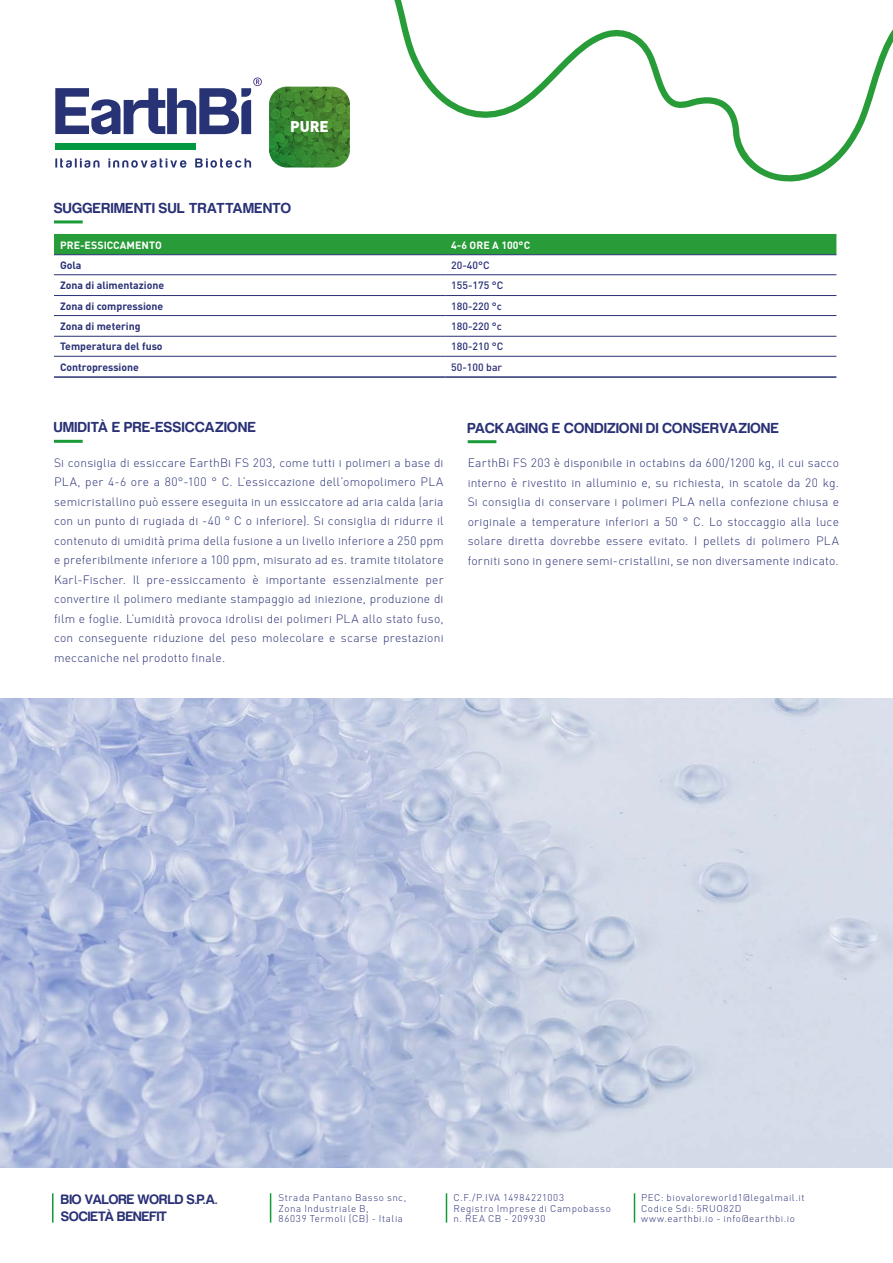
<style>
.page{position:relative;width:893px;height:1263px;background:#fff}
.page>*{position:absolute;margin:0;border:0;box-sizing:border-box;transform-origin:0 0}
.t1{font:900 15.15px "DIN Pro";color:#fffffe}
.t2{font:700 15px "Harabara";letter-spacing:.045em;color:#2a3176}
.t3{font:700 14.1px/17px "Harabara";letter-spacing:.015em;color:#2a3176}
.t4{font:300 12px/19.5px "DIN Pro";letter-spacing:.015em;color:#2a3176;text-align:justify}
.t5{font:700 10.5px "DIN Pro";color:#2a3176}
.t6{font:500 10.5px "DIN Pro";color:#2a3176}
.t7{font:700 10.5px "DIN Pro";letter-spacing:.01em;color:#fff}
.t8{font:300 9.75px/10.5px "DIN Pro";letter-spacing:.055em;color:#2a3176}
</style>
<div class="page">
<img style="left:0;top:699px;width:893px;height:468px">
<hr style="left:54px;top:440px;width:29px;height:3px;background:#1b9b38">
<hr style="left:468px;top:440px;width:28px;height:3px;background:#1b9b38">
<svg style="left:394px;top:0;width:499px;height:181px"></svg>
<hr style="left:54px;top:220px;width:29px;height:3px;background:#1b9b38">
<div style="left:54px;top:235px;width:782px;height:19px;background:#289c38"></div>
<hr style="left:54px;top:274px;width:391px;height:1px;background:#2a3176">
<hr style="left:445px;top:274px;width:391px;height:1px;background:#2a3176">
<hr style="left:54px;top:295px;width:391px;height:1px;background:#2a3176">
<hr style="left:445px;top:295px;width:391px;height:1px;background:#2a3176">
<hr style="left:54px;top:315px;width:391px;height:1px;background:#2a3176">
<hr style="left:445px;top:315px;width:391px;height:1px;background:#2a3176">
<hr style="left:54px;top:336px;width:391px;height:1px;background:#2a3176">
<hr style="left:445px;top:336px;width:391px;height:1px;background:#2a3176">
<hr style="left:54px;top:356px;width:391px;height:1px;background:#2a3176">
<hr style="left:445px;top:356px;width:391px;height:1px;background:#2a3176">
<hr style="left:54px;top:234px;width:391px;height:1px;background:#289c38">
<hr style="left:445px;top:234px;width:391px;height:1px;background:#289c38">
<hr style="left:54px;top:254px;width:391px;height:1px;background:#2a3176">
<hr style="left:445px;top:254px;width:391px;height:1px;background:#2a3176">
<hr style="left:54px;top:376px;width:391px;height:2px;background:#2a3176">
<hr style="left:445px;top:376px;width:391px;height:2px;background:#2a3176">
<hr style="left:52px;top:1193px;width:2px;height:29px;background:#129a39">
<svg style="left:270px;top:1193px;width:1px;height:29px"></svg>
<svg style="left:446px;top:1193px;width:1px;height:29px"></svg>
<svg style="left:634px;top:1193px;width:1px;height:29px"></svg>
<div style="left:55px;top:143px;width:141px;height:7px;background:#009841"></div>
<svg style="left:55px;top:78px;width:207px;height:57px"></svg>
<svg style="left:55px;top:158px;width:44px;height:10px"></svg>
<svg style="left:108px;top:158px;width:78px;height:10px"></svg>
<svg style="left:195px;top:158px;width:56px;height:10px"></svg>
<img style="left:269px;top:87px;width:81px;height:80px">
<p class="t1" style="left:290px;top:116px;width:40px">PURE</p>
<p class="t2" style="left:54px;top:200px;width:239px">SUGGERIMENTI SUL TRATTAMENTO</p>
<p class="t7" style="left:60px;top:238px;width:103px">PRE-ESSICCAMENTO</p>
<p class="t7" style="left:451px;top:238px;width:80px">4-6 ORE A 100°C</p>
<p class="t5" style="left:60px;top:258px;width:23px">Gola</p>
<p class="t6" style="left:451px;top:258px;width:40px">20-40°C</p>
<p class="t5" style="left:60px;top:278px;width:106px">Zona di alimentazione</p>
<p class="t6" style="left:451px;top:279px;width:54px">155-175 °C</p>
<p class="t5" style="left:60px;top:299px;width:105px">Zona di compressione</p>
<p class="t6" style="left:451px;top:299px;width:52px">180-220 °c</p>
<p class="t5" style="left:60px;top:319px;width:82px">Zona di metering</p>
<p class="t6" style="left:451px;top:319px;width:52px">180-220 °c</p>
<p class="t5" style="left:60px;top:340px;width:104px">Temperatura del fuso</p>
<p class="t6" style="left:451px;top:340px;width:54px">180-210 °C</p>
<p class="t5" style="left:60px;top:360px;width:80px">Contropressione</p>
<p class="t6" style="left:451px;top:360px;width:52px">50-100 bar</p>
<p class="t2" style="left:54px;top:419px;width:203px">UMIDITÀ E PRE-ESSICCAZIONE</p>
<p class="t4" style="left:54px;top:453px;width:391px">Si consiglia di essiccare EarthBi FS 203, come tutti i polimeri a base di PLA, per 4-6 ore a 80°-100 ° C. L’essiccazione dell’omopolimero PLA semicristallino può essere eseguita in un essiccatore ad aria calda (aria con un punto di rugiada di -40 ° C o inferiore). Si consiglia di ridurre il contenuto di umidità prima della fusione a un livello inferiore a 250 ppm e preferibilmente inferiore a 100 ppm, misurato ad es. tramite titolatore Karl-Fischer. Il pre-essiccamento è importante essenzialmente per convertire il polimero mediante stampaggio ad iniezione, produzione di film e foglie. L’umidità provoca idrolisi dei polimeri PLA allo stato fuso, con conseguente riduzione del peso molecolare e scarse prestazioni meccaniche nel prodotto finale.</p>
<p class="t2" style="left:468px;top:420px;width:313px">PACKAGING E CONDIZIONI DI CONSERVAZIONE</p>
<p class="t4" style="left:468px;top:453px;width:373px">EarthBi FS 203 è disponibile in octabins da 600/1200 kg, il cui sacco interno è rivestito in alluminio e, su richiesta, in scatole da 20 kg.<br>Si consiglia di conservare i polimeri PLA nella confezione chiusa e originale a temperature inferiori a 50 ° C. Lo stoccaggio alla luce solare diretta dovrebbe essere evitato. I pellets di polimero PLA forniti sono in genere semi-cristallini, se non diversamente indicato.</p>
<p class="t3" style="left:61px;top:1191px;width:157px">BIO VALORE WORLD S.P.A.<br>SOCIETÀ BENEFIT</p>
<p class="t8" style="left:279px;top:1192px;width:129px">Strada Pantano Basso snc,<br>Zona Industriale B,<br>86039 Termoli (CB) - Italia</p>
<p class="t8" style="left:454px;top:1192px;width:159px">C.F./P.IVA 14984221003<br>Registro Imprese di Campobasso n. REA CB - 209930</p>
<p class="t8" style="left:641px;top:1192px;width:165px">PEC: biovaloreworld1@legalmail.it<br>Codice Sdi: 5RUO82D www.earthbi.io - info@earthbi.io</p>
</div>
